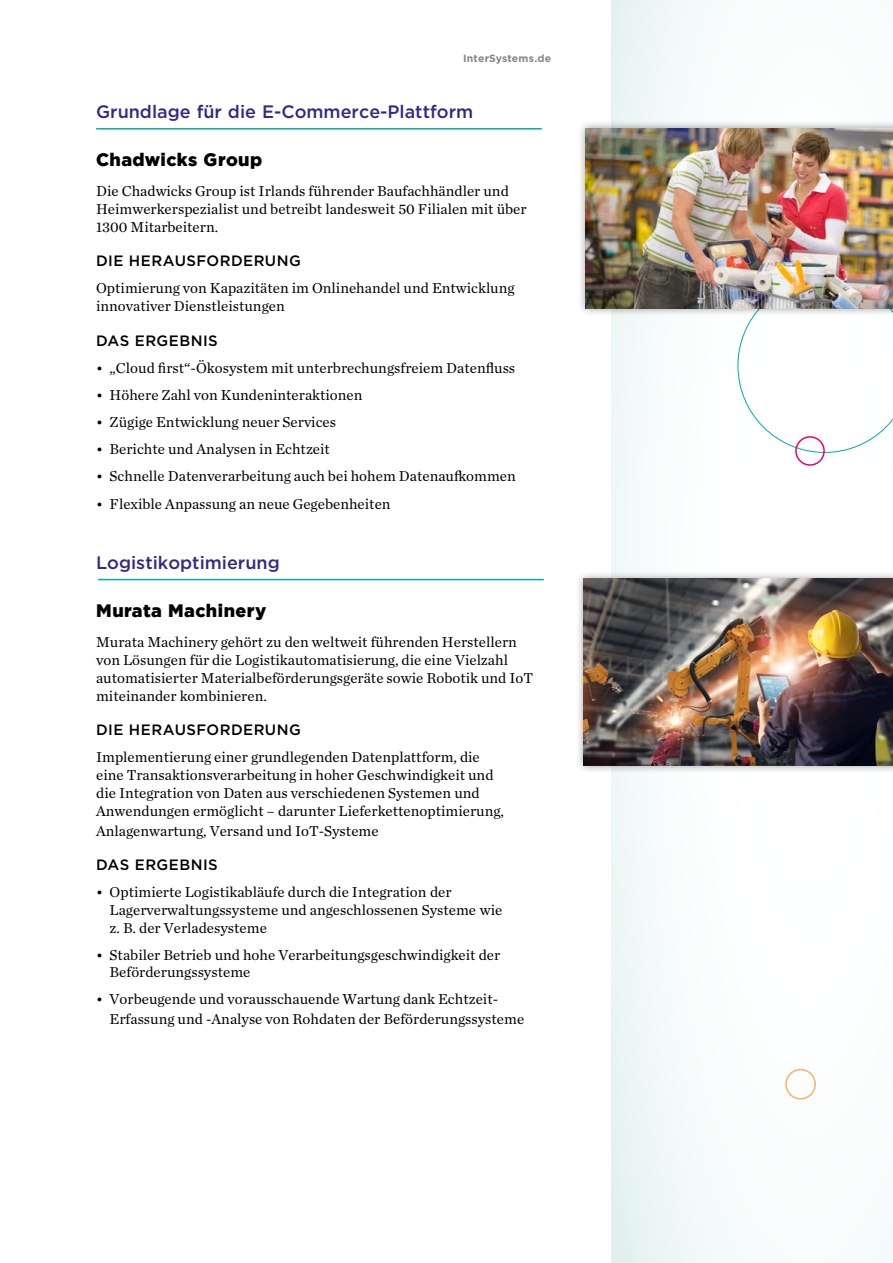
<style>
.page{position:relative;width:893px;height:1263px;background:#fff}
.page>*{position:absolute;margin:0;border:0;box-sizing:border-box;transform-origin:0 0}
.t1{font:500 18px "Gotham";color:#332985}
.t2{font:900 18px "Gotham";letter-spacing:.025em;color:#000}
.t3{font:15px/18px "Chronicle Text G1";color:#000}
.t4{font:500 15px "Gotham";letter-spacing:.03em;color:#000}
.t5{font:700 10.5px "Gotham";letter-spacing:.015em;color:#868786}
.s1{font-size:14.25px}
</style>
<div class="page">
<div style="left:611px;top:0;width:282px;height:1263px;background:linear-gradient(to right,#f2f9f8,#fff)"></div>
<div style="left:785px;top:1069px;width:31px;height:30px;border:2px solid #f8b165;border-radius:50%"></div>
<svg style="left:738px;top:317px;width:155px;height:136px"></svg>
<div style="left:795px;top:436px;width:30px;height:30px;border:2px solid #e5007c;border-radius:50%"></div>
<hr style="left:96px;top:128px;width:446px;height:2px;background:#00abaa">
<hr style="left:98px;top:579px;width:446px;height:1px;background:#00abaa">
<div style="left:575px;top:570px;width:318px;height:204px;background:#000;opacity:.4"></div>
<img style="left:584px;top:579px;width:309px;height:187px">
<div style="left:577px;top:119px;width:316px;height:198px;background:#000;opacity:.4"></div>
<img style="left:585px;top:128px;width:308px;height:180px">
<p class="t5" style="left:463px;top:52px;width:89px">InterSystems.de</p>
<p class="t1" style="left:96px;top:100px;width:379px">Grundlage für die E-Commerce-Plattform</p>
<p class="t2" style="left:96px;top:149px;width:168px">Chadwicks Group</p>
<p class="t3" style="left:96px;top:181px;width:432px">Die Chadwicks Group ist Irlands führender Baufachhändler und<br>Heimwerkerspezialist und betreibt landesweit 50 Filialen mit über<br>1300 Mitarbeitern.</p>
<p class="t4" style="left:96px;top:251px;width:206px">DIE HERAUSFORDERUNG</p>
<p class="t3" style="left:96px;top:279px;width:420px">Optimierung von Kapazitäten im Onlinehandel und Entwicklung innovativer Dienstleistungen</p>
<p class="t4" style="left:96px;top:331px;width:123px">DAS ERGEBNIS</p>
<p class="t3" style="left:96px;top:358px;width:421px"><span class="s1">•</span> „Cloud first“-Ökosystem mit unterbrechungsfreiem Datenfluss</p>
<p class="t3" style="left:96px;top:385px;width:268px"><span class="s1">•</span> Höhere Zahl von Kundeninteraktionen</p>
<p class="t3" style="left:96px;top:412px;width:241px"><span class="s1">•</span> Zügige Entwicklung neuer Services</p>
<p class="t3" style="left:96px;top:439px;width:235px"><span class="s1">•</span> Berichte und Analysen in Echtzeit</p>
<p class="t3" style="left:96px;top:466px;width:421px"><span class="s1">•</span> Schnelle Datenverarbeitung auch bei hohem Datenaufkommen</p>
<p class="t3" style="left:96px;top:495px;width:296px"><span class="s1">•</span> Flexible Anpassung an neue Gegebenheiten</p>
<p class="t1" style="left:96px;top:550px;width:185px">Logistikoptimierung</p>
<p class="t2" style="left:96px;top:600px;width:172px">Murata Machinery</p>
<p class="t3" style="left:96px;top:632px;width:439px">Murata Machinery gehört zu den weltweit führenden Herstellern von Lösungen für die Logistikautomatisierung, die eine Vielzahl automatisierter Materialbeförderungsgeräte sowie Robotik und IoT miteinander kombinieren.</p>
<p class="t4" style="left:96px;top:720px;width:206px">DIE HERAUSFORDERUNG</p>
<p class="t3" style="left:96px;top:747px;width:409px">Implementierung einer grundlegenden Datenplattform, die eine Transaktionsverarbeitung in hoher Geschwindigkeit und die Integration von Daten aus verschiedenen Systemen und Anwendungen ermöglicht – darunter Lieferkettenoptimierung,</p>
<p class="t3" style="left:96px;top:821px;width:284px">Anlagenwartung, Versand und IoT-Systeme</p>
<p class="t4" style="left:96px;top:855px;width:123px">DAS ERGEBNIS</p>
<p class="t3" style="left:110px;top:882px;width:394px;text-indent:-13px"><span class="s1">•</span> Optimierte Logistikabläufe durch die Integration der<br>Lagerverwaltungssysteme und angeschlossenen Systeme wie z. B. der Verladesysteme</p>
<p class="t3" style="left:110px;top:946px;width:392px;line-height:17.2px;text-indent:-14px"><span class="s1">•</span> Stabiler Betrieb und hohe Verarbeitungsgeschwindigkeit der<br>Beförderungssysteme</p>
<p class="t3" style="left:110px;top:989px;width:416px;line-height:19.5px;text-indent:-14px"><span class="s1">•</span> Vorbeugende und vorausschauende Wartung dank Echtzeit-<br>Erfassung und -Analyse von Rohdaten der Beförderungssysteme</p>
</div>
